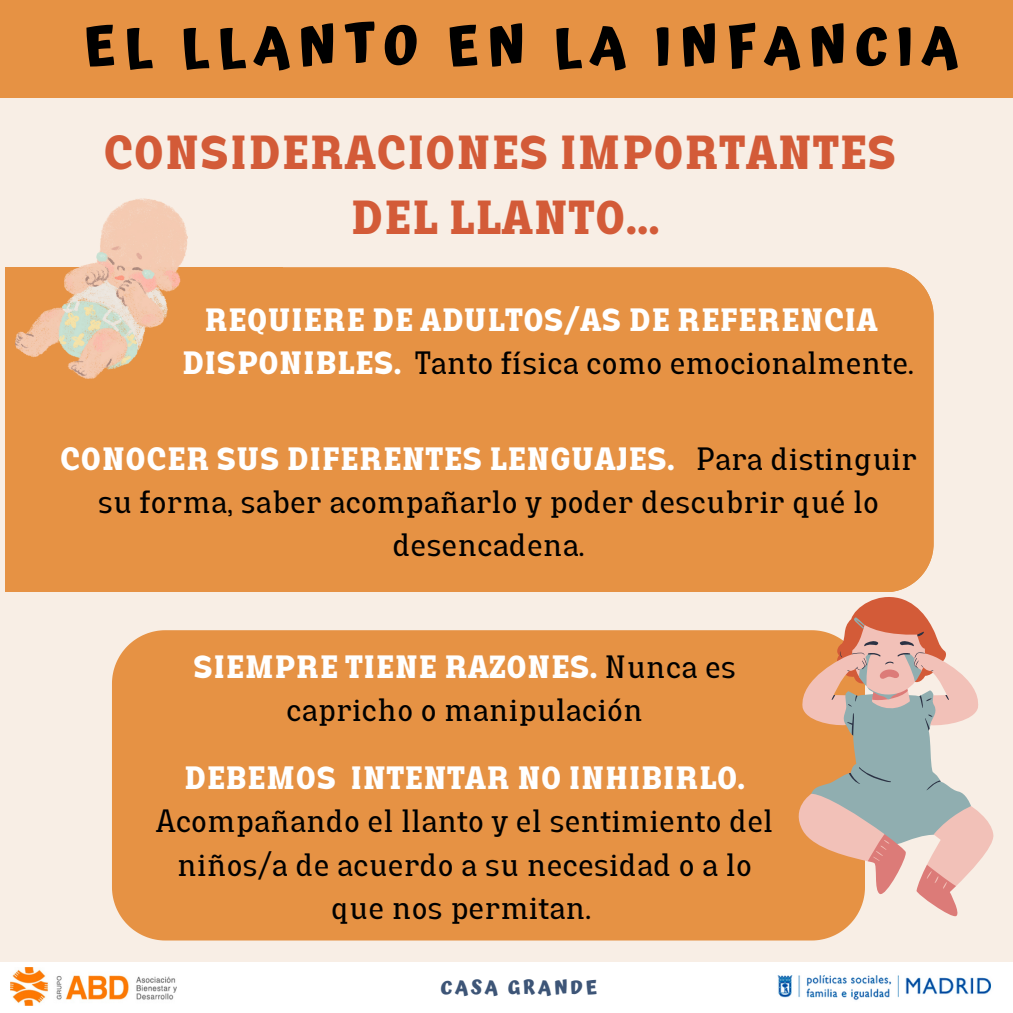
<style>
.page{position:relative;width:1013px;height:1013px;background:#fff}
.page>*{position:absolute;margin:0;border:0;box-sizing:border-box;transform-origin:0 0}
.t1{font:700 53.75px "Atma";letter-spacing:.15em;color:#000}
.t2{font:700 46.25px "Lazord Slab";color:#d35b38}
.t3{font:31.25px/43.1px "Lazord Slab";color:#000;text-align:center}
.t4{font:700 31.25px/43.1px "Lazord Slab";color:#fff;text-align:center}
.t5{font:700 19.25px "Atma";letter-spacing:.15em;color:#3d5577}
.s1{font-weight:400;color:#000}
.s2{font-weight:700;color:#fff}
</style>
<div class="page">
<div style="left:0;top:0;width:1012px;height:1012px;background:#f8eee5"></div>
<div style="left:0;top:0;width:1012px;height:98px;background:#e69244"></div>
<div style="left:0;top:962px;width:1012px;height:50px;background:#fff"></div>
<img style="left:11px;top:967px;width:166px;height:38px">
<img style="left:777px;top:975px;width:214px;height:26px">
<div style="left:5px;top:267px;width:277px;height:325px;background:#e69244"></div>
<div style="left:282px;top:267px;width:651px;height:325px;background:#e69244"></div>
<div style="left:112px;top:630px;width:743px;height:310px;background:#e69244"></div>
<svg style="left:790px;top:630px;width:204px;height:256px"></svg>
<svg style="left:799px;top:652px;width:182px;height:237px"></svg>
<svg style="left:811px;top:597px;width:161px;height:321px"></svg>
<img style="left:15px;top:199px;width:173px;height:180px">
<p class="t1" style="left:83px;top:14px;width:876px">EL LLANTO EN LA INFANCIA</p>
<p class="t2" style="left:103px;top:136px;width:795px">CONSIDERACIONES IMPORTANTES</p>
<p class="t2" style="left:350px;top:200px;width:311px">DEL LLANTO...</p>
<p class="t4" style="left:182px;top:302px;width:733px">REQUIERE DE ADULTOS/AS DE REFERENCIA<br>DISPONIBLES. <span class="s1">Tanto física como emocionalmente.</span></p>
<p class="t3" style="left:60px;top:441px;width:858px"><span class="s2">CONOCER SUS DIFERENTES LENGUAJES.</span> Para distinguir su forma, saber acompañarlo y poder descubrir qué lo desencadena.</p>
<p class="t3" style="left:193px;top:649px;width:544px"><span class="s2">SIEMPRE TIENE RAZONES.</span> Nunca es capricho o manipulación</p>
<p class="t3" style="left:156px;top:760px;width:619px"><span class="s2">DEBEMOS INTENTAR NO INHIBIRLO.<br></span>Acompañando el llanto y el sentimiento del niños/a de acuerdo a su necesidad o a lo que nos permitan.</p>
<p class="t5" style="left:440px;top:975px;width:158px">CASA GRANDE</p>
</div>
